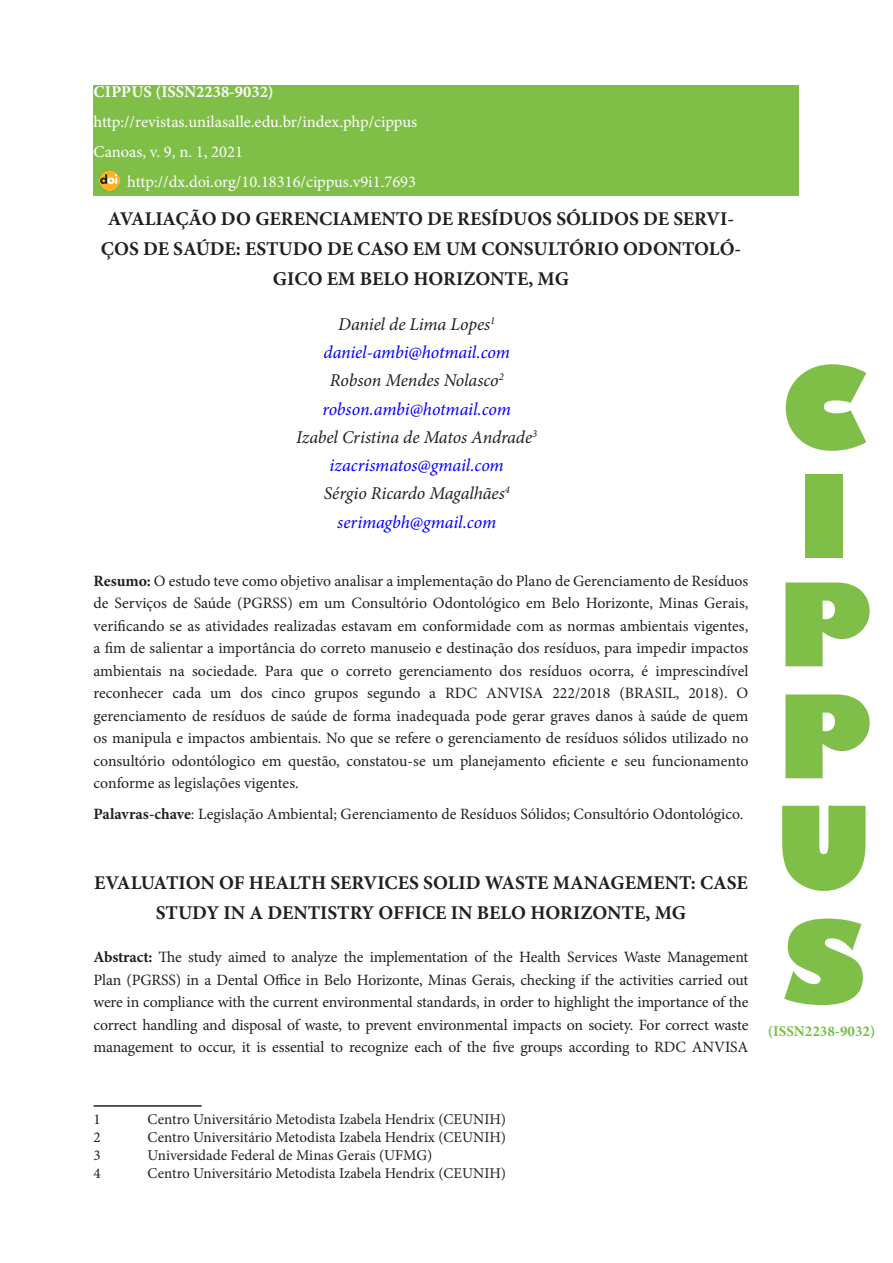
<style>
.page{position:relative;width:893px;height:1263px;background:#fff}
.page>*{position:absolute;margin:0;border:0;box-sizing:border-box;transform-origin:0 0}
.t1{font:800 112.5px "Gill Sans";color:#7fbf48}
.Título_artigo{font:700 19.5px/30px "Minion Pro";color:#231f20;text-align:center}
.Autor_es{font:italic 18px "Minion Pro";letter-spacing:-.005em;color:#231f20}
.Autor_es-2{font:italic 18px "Minion Pro";letter-spacing:-.005em;color:#00f}
.t2{font:16.5px "Minion Pro";color:#fff}
.t3{font:700 16.5px "Minion Pro";color:#fff}
.Resumo{font:15.75px/22.5px "Minion Pro";letter-spacing:-.005em;color:#231f20;text-align:justify}
.Notas_rodapé{font:15px "Minion Pro";color:#231f20}
.t4{font:700 15px "Minion Pro";color:#75c045}
.s1{font-weight:700}
</style>
<div class="page">
<div style="left:94px;top:85px;width:705px;height:111px;background:#7fbf48"></div>
<hr style="left:94px;top:1105px;width:108px;height:2px;background:#231f20">
<img style="left:99px;top:171px;width:21px;height:20px">
<p class="t3" style="left:94px;top:80px;width:182px">CIPPUS (ISSN2238-9032)</p>
<p class="t2" style="left:94px;top:111px;width:325px">http://revistas.unilasalle.edu.br/index.php/cippus</p>
<p class="t2" style="left:94px;top:141px;width:151px">Canoas, v. 9, n. 1, 2021</p>
<p class="t2" style="left:127px;top:170px;width:290px">http://dx.doi.org/10.18316/cippus.v9i1.7693</p>
<p class="Título_artigo" style="left:101px;top:203px;width:642px">AVALIAÇÃO DO GERENCIAMENTO DE RESÍDUOS SÓLIDOS DE SERVI-<br>ÇOS DE SAÚDE: ESTUDO DE CASO EM UM CONSULTÓRIO ODONTOLÓ-<br>GICO EM BELO HORIZONTE, MG</p>
<p class="Autor_es" style="left:338px;top:312px;width:158px">Daniel de Lima Lopes<sup>1</sup></p>
<p class="Autor_es-2" style="left:324px;top:340px;width:188px">daniel-ambi@hotmail.com</p>
<p class="Autor_es" style="left:330px;top:368px;width:175px">Robson Mendes Nolasco<sup>2</sup></p>
<p class="Autor_es-2" style="left:322px;top:397px;width:190px">robson.ambi@hotmail.com</p>
<p class="Autor_es" style="left:296px;top:425px;width:243px">Izabel Cristina de Matos Andrade<sup>3</sup></p>
<p class="Autor_es-2" style="left:330px;top:453px;width:176px">izacrismatos@gmail.com</p>
<p class="Autor_es" style="left:324px;top:481px;width:188px">Sérgio Ricardo Magalhães<sup>4</sup></p>
<p class="Autor_es-2" style="left:337px;top:510px;width:160px">serimagbh@gmail.com</p>
<p class="Resumo" style="left:94px;top:569px;width:656px"><span class="s1">Resumo:</span> O estudo teve como objetivo analisar a implementação do Plano de Gerenciamento de Resíduos de Serviços de Saúde (PGRSS) em um Consultório Odontológico em Belo Horizonte, Minas Gerais, verificando se as atividades realizadas estavam em conformidade com as normas ambientais vigentes, a fim de salientar a importância do correto manuseio e destinação dos resíduos, para impedir impactos ambientais na sociedade. Para que o correto gerenciamento dos resíduos ocorra, é imprescindível reconhecer cada um dos cinco grupos segundo a RDC ANVISA 222/2018 (BRASIL, 2018). O gerenciamento de resíduos de saúde de forma inadequada pode gerar graves danos à saúde de quem os manipula e impactos ambientais. No que se refere o gerenciamento de resíduos sólidos utilizado no consultório odontólogico em questão, constatou-se um planejamento eficiente e seu funcionamento conforme as legislações vigentes.</p>
<p class="Resumo" style="left:94px;top:803px;width:651px"><span class="s1">Palavras-chave</span>: Legislação Ambiental; Gerenciamento de Resíduos Sólidos; Consultório Odontológico.</p>
<p class="Título_artigo" style="left:94px;top:867px;width:655px">EVALUATION OF HEALTH SERVICES SOLID WASTE MANAGEMENT: CASE<br>STUDY IN A DENTISTRY OFFICE IN BELO HORIZONTE, MG</p>
<p class="Resumo" style="left:94px;top:946px;width:656px"><span class="s1">Abstract:</span> The study aimed to analyze the implementation of the Health Services Waste Management Plan (PGRSS) in a Dental Office in Belo Horizonte, Minas Gerais, checking if the activities carried out were in compliance with the current environmental standards, in order to highlight the importance of the correct handling and disposal of waste, to prevent environmental impacts on society. For correct waste management to occur, it is essential to recognize each of the five groups according to RDC ANVISA</p>
<p class="t1" style="left:780px;top:337px;width:89px">C</p>
<p class="t1" style="left:797px;top:446px;width:55px">I</p>
<p class="t1" style="left:777px;top:554px;width:95px">P</p>
<p class="t1" style="left:777px;top:666px;width:95px">P</p>
<p class="t1" style="left:775px;top:778px;width:99px">U</p>
<p class="t1" style="left:783px;top:892px;width:84px">S</p>
<p class="t4" style="left:768px;top:1021px;width:109px">(ISSN2238-9032)</p>
<p class="Notas_rodapé" style="left:94px;top:1109px;width:9px">1</p>
<p class="Notas_rodapé" style="left:148px;top:1109px;width:360px">Centro Universitário Metodista Izabela Hendrix (CEUNIH)</p>
<p class="Notas_rodapé" style="left:94px;top:1127px;width:9px">2</p>
<p class="Notas_rodapé" style="left:148px;top:1127px;width:360px">Centro Universitário Metodista Izabela Hendrix (CEUNIH)</p>
<p class="Notas_rodapé" style="left:94px;top:1145px;width:9px">3</p>
<p class="Notas_rodapé" style="left:148px;top:1145px;width:286px">Universidade Federal de Minas Gerais (UFMG)</p>
<p class="Notas_rodapé" style="left:94px;top:1163px;width:9px">4</p>
<p class="Notas_rodapé" style="left:148px;top:1163px;width:360px">Centro Universitário Metodista Izabela Hendrix (CEUNIH)</p>
</div>
